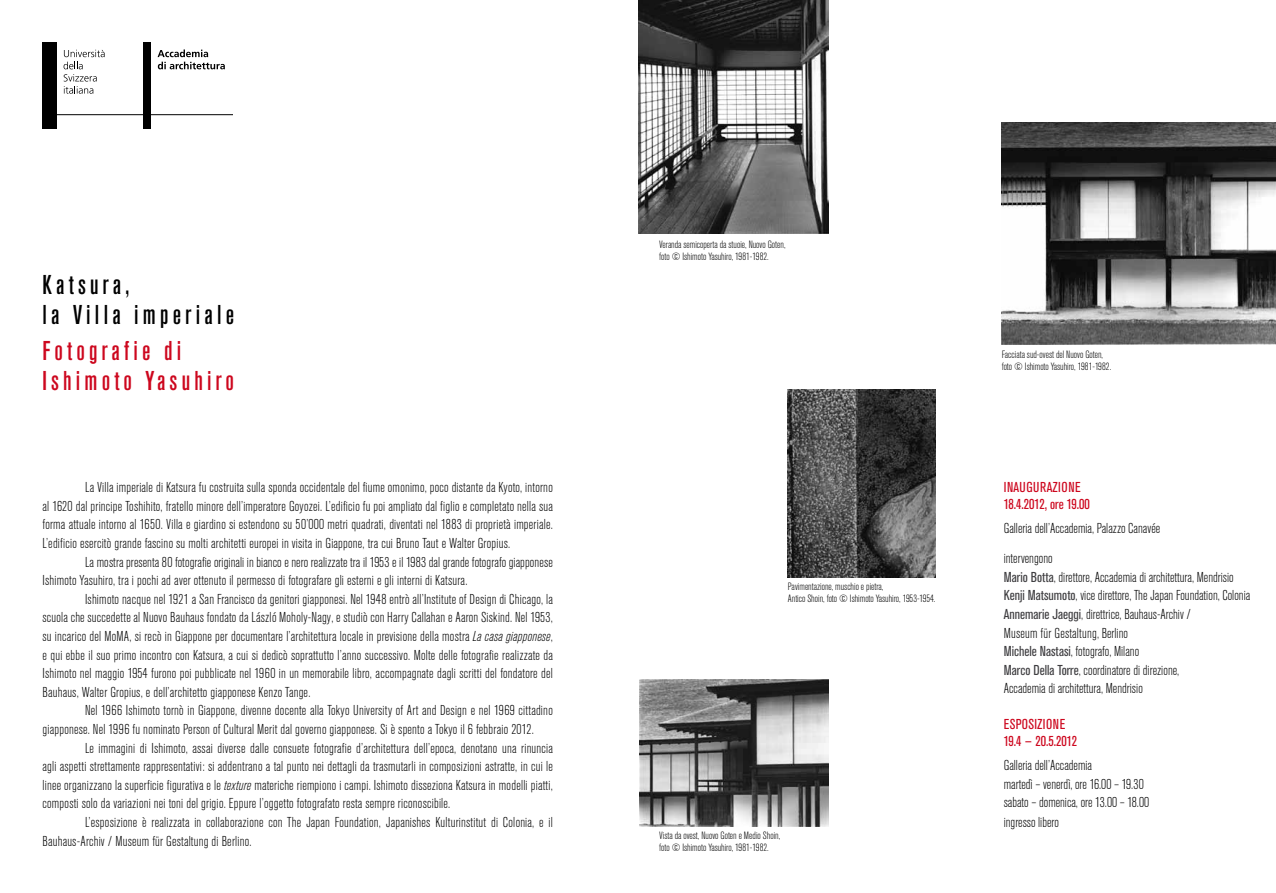
<style>
.page{position:relative;width:1276px;height:893px;background:#fff}
.page>*{position:absolute;margin:0;border:0;box-sizing:border-box;transform-origin:0 0}
.t1{font:500 condensed 27px/30px "Akzidenz Grotesk Std";letter-spacing:.155em;color:#cd071e}
.t2{font:500 condensed 27px/30px "Akzidenz Grotesk Std";letter-spacing:.155em;color:#000}
.t3{font:300 condensed 14.25px/18.6px "Akzidenz Grotesk Std";letter-spacing:.015em;color:#000}
.t4{font:condensed 14.25px/17.1px "Akzidenz Grotesk Std";letter-spacing:.02em;color:#cd071e}
.t5{font:300 condensed 10.5px/12px "Akzidenz Grotesk Std";color:#000}
.s1{font-style:italic}
.s2{font-weight:400;color:#3e3d40}
</style>
<div class="page">
<div style="left:43px;top:43px;width:14px;height:86px;background:#000"></div>
<div style="left:143px;top:43px;width:7px;height:86px;background:#000"></div>
<hr style="left:43px;top:114px;width:190px;height:1px;background:#000">
<svg style="left:64px;top:50px;width:41px;height:44px"></svg>
<svg style="left:158px;top:49px;width:67px;height:20px"></svg>
<img style="left:1001px;top:122px;width:275px;height:223px">
<img style="left:639px;top:679px;width:189px;height:147px">
<img style="left:788px;top:390px;width:148px;height:187px">
<img style="left:638px;top:0;width:190px;height:233px">
<h1 class="t2" style="left:43px;top:269px;width:193px">Katsura,<br>la Villa imperiale</h1>
<h1 class="t1" style="left:43px;top:335px;width:193px">Fotografie di<br>Ishimoto Yasuhiro</h1>
<p class="t3" style="left:43px;top:478px;width:512px;text-align:justify;text-indent:43px">La Villa imperiale di Katsura fu costruita sulla sponda occidentale del fiume omonimo, poco distante da Kyoto, intorno al 1620 dal principe Toshihito, fratello minore dell’imperatore Goyozei. L’edificio fu poi ampliato dal figlio e completato nella sua forma attuale intorno al 1650. Villa e giardino si estendono su 50’000 metri quadrati, diventati nel 1883 di proprietà imperiale.<br>L’edificio esercitò grande fascino su molti architetti europei in visita in Giappone, tra cui Bruno Taut e Walter Gropius.</p>
<p class="t3" style="left:43px;top:553px;width:512px;text-indent:43px">La mostra presenta 80 fotografie originali in bianco e nero realizzate tra il 1953 e il 1983 dal grande fotografo giapponese<br>Ishimoto Yasuhiro, tra i pochi ad aver ottenuto il permesso di fotografare gli esterni e gli interni di Katsura.</p>
<p class="t3" style="left:43px;top:590px;width:512px;text-align:justify;text-indent:43px">Ishimoto nacque nel 1921 a San Francisco da genitori giapponesi. Nel 1948 entrò all’Institute of Design di Chicago, la scuola che succedette al Nuovo Bauhaus fondato da László Moholy-Nagy, e studiò con Harry Callahan e Aaron Siskind. Nel 1953, su incarico del MoMA, si recò in Giappone per documentare l’architettura locale in previsione della mostra <span class="s1">La casa giapponese</span>, e qui ebbe il suo primo incontro con Katsura, a cui si dedicò soprattutto l’anno successivo. Molte delle fotografie realizzate da Ishimoto nel maggio 1954 furono poi pubblicate nel 1960 in un memorabile libro, accompagnate dagli scritti del fondatore del Bauhaus, Walter Gropius, e dell’architetto giapponese Kenzo Tange.</p>
<p class="t3" style="left:43px;top:702px;width:512px;text-indent:43px">Nel 1966 Ishimoto tornò in Giappone, divenne docente alla Tokyo University of Art and Design e nel 1969 cittadino giapponese. Nel 1996 fu nominato Person of Cultural Merit dal governo giapponese. Si è spento a Tokyo il 6 febbraio 2012.</p>
<p class="t3" style="left:43px;top:739px;width:512px;text-align:justify;text-indent:43px">Le immagini di Ishimoto, assai diverse dalle consuete fotografie d’architettura dell’epoca, denotano una rinuncia agli aspetti strettamente rappresentativi: si addentrano a tal punto nei dettagli da trasmutarli in composizioni astratte, in cui le linee organizzano la superficie figurativa e le <span class="s1">texture</span> materiche riempiono i campi. Ishimoto disseziona Katsura in modelli piatti, composti solo da variazioni nei toni del grigio. Eppure l’oggetto fotografato resta sempre riconoscibile.</p>
<p class="t3" style="left:43px;top:813px;width:512px;text-indent:43px">L’esposizione è realizzata in collaborazione con The Japan Foundation, Japanishes Kulturinstitut di Colonia, e il<br>Bauhaus-Archiv / Museum für Gestaltung di Berlino.</p>
<p class="t5" style="left:659px;top:239px;width:128px">Veranda semicoperta da stuoie, Nuovo Goten, foto © Ishimoto Yasuhiro, 1981-1982.</p>
<p class="t5" style="left:788px;top:580px;width:149px">Pavimentazione, muschio e pietra,<br>Antico Shoin, foto © Ishimoto Yasuhiro, 1953-1954.</p>
<p class="t5" style="left:659px;top:830px;width:122px">Vista da ovest, Nuovo Goten e Medio Shoin, foto © Ishimoto Yasuhiro, 1981-1982.</p>
<p class="t5" style="left:1001px;top:349px;width:111px">Facciata sud-ovest del Nuovo Goten, foto © Ishimoto Yasuhiro, 1981-1982.</p>
<p class="t4" style="left:1003px;top:479px;width:87px">INAUGURAZIONE<br>18.4.2012, ore 19.00</p>
<p class="t3" style="left:1003px;top:514px;width:158px;line-height:30px">Galleria dell’Accademia, Palazzo Canavée intervengono</p>
<p class="t3" style="left:1003px;top:568px;width:248px"><span class="s2">Mario Botta</span>, direttore, Accademia di architettura, Mendrisio <span class="s2">Kenji Matsumoto</span>, vice direttore, The Japan Foundation, Colonia <span class="s2">Annemarie Jaeggi</span>, direttrice, Bauhaus-Archiv /<br>Museum für Gestaltung, Berlino<br><span class="s2">Michele Nastasi</span>, fotografo, Milano<br><span class="s2">Marco Della Torre</span>, coordinatore di direzione,<br>Accademia di architettura, Mendrisio</p>
<p class="t4" style="left:1003px;top:716px;width:75px">ESPOSIZIONE<br>19.4 − 20.5.2012</p>
<p class="t3" style="left:1003px;top:756px;width:147px">Galleria dell’Accademia<br>martedì – venerdì, ore 16.00 – 19.30 sabato – domenica, ore 13.00 – 18.00 ingresso libero</p>
</div>
